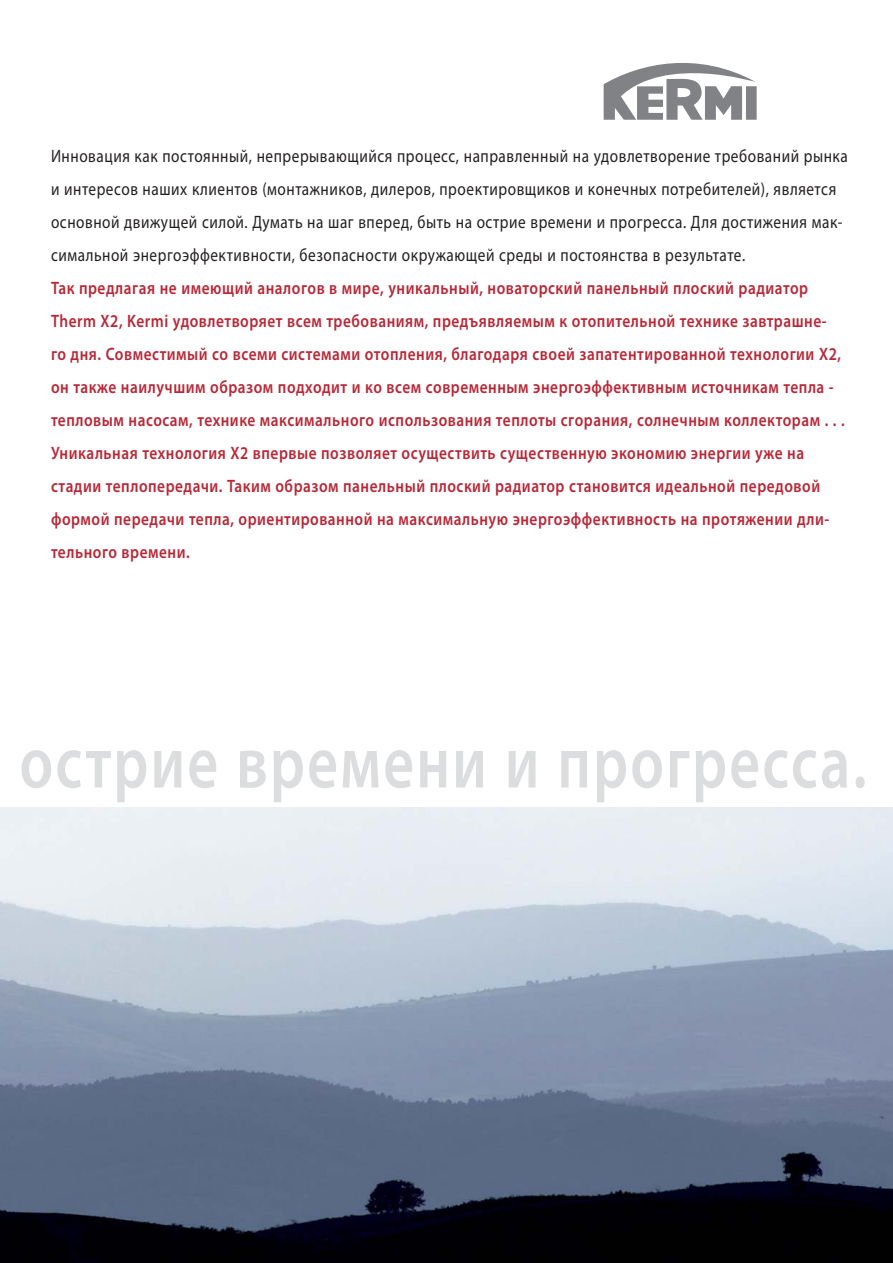
<style>
.page{position:relative;width:893px;height:1263px;background:#fff}
.page>*{position:absolute;margin:0;border:0;box-sizing:border-box;transform-origin:0 0}
.t1{font:600 75px "Myriad Pro";letter-spacing:.035em;color:#dcddde;scale:.8 1}
.t2{font:600 18px/33px "Myriad Pro";letter-spacing:.035em;color:#b82837;scale:.85 1}
.t3{font:18px/33px "Myriad Pro";letter-spacing:.035em;color:#231f20;scale:.85 1}
</style>
<div class="page">
<img style="left:0;top:808px;width:893px;height:455px">
<svg style="left:604px;top:63px;width:152px;height:57px"></svg>
<div style="left:746px;top:86px;width:11px;height:34px;background:#808285"></div>
<p class="t3" style="left:51px;top:141px;width:939px">Инновация как постоянный, непрерывающийся процесс, направленный на удовлетворение требований рынка и интересов наших клиентов (монтажников, дилеров, проектировщиков и конечных потребителей), является основной движущей силой. Думать на шаг вперед, быть на острие времени и прогресса. Для достижения мак&shy;симальной энергоэффективности, безопасности окружающей среды и постоянства в результате.</p>
<p class="t2" style="left:51px;top:272px;width:935px">Так предлагая не имеющий аналогов в мире, уникальный, новаторский панельный плоский радиатор Therm X2, Kermi удовлетворяет всем требованиям, предъявляемым к отопительной технике завтрашне&shy;го дня. Совместимый со всеми системами отопления, благодаря своей запатентированной технологии Х2, он также наилучшим образом подходит и ко всем современным энергоэффективным источникам тепла - тепловым насосам, технике максимального использования теплоты сгорания, солнечным коллекторам . . .<br>Уникальная технология Х2 впервые позволяет осуществить существенную экономию энергии уже на стадии теплопередачи. Таким образом панельный плоский радиатор становится идеальной передовой формой передачи тепла, ориентированной на максимальную энергоэффективность на протяжении дли&shy;тельного времени.</p>
<h1 class="t1" style="left:19px;top:725px;width:1060px">острие времени и прогресса.</h1>
</div>
